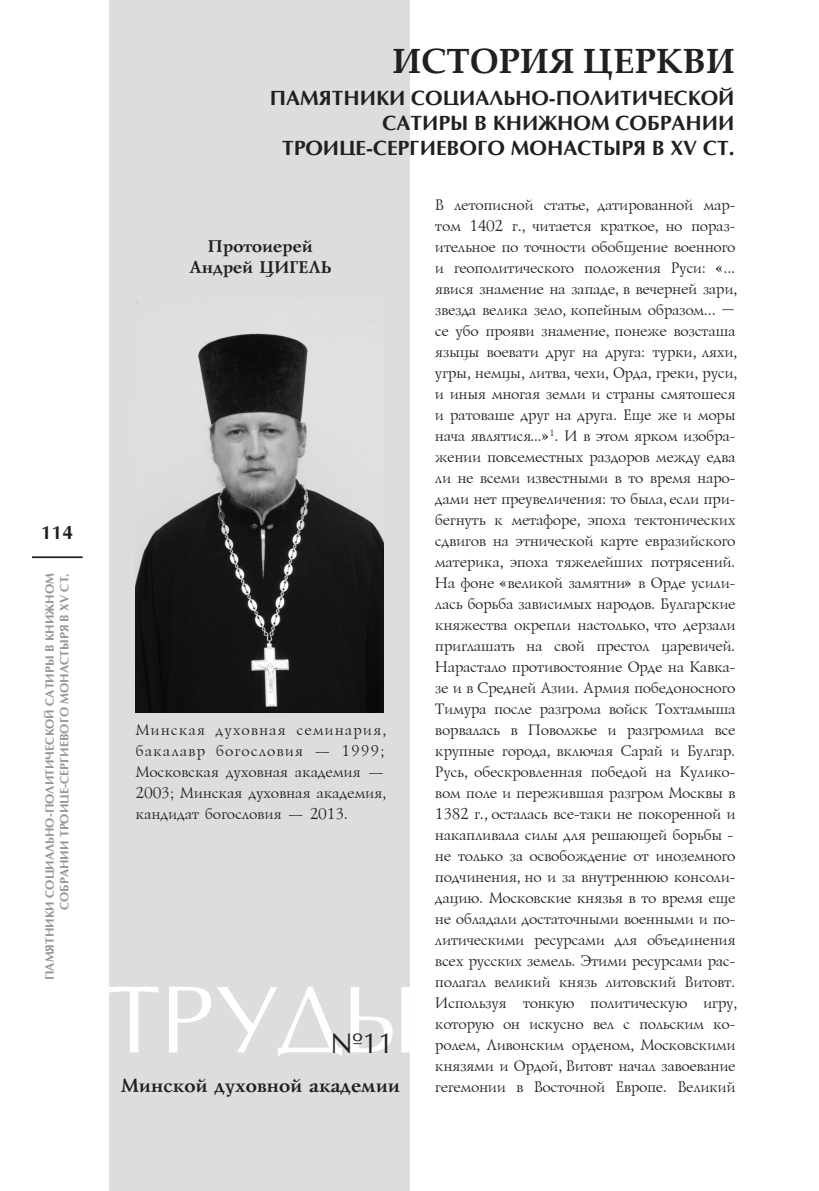
<style>
.page{position:relative;width:819px;height:1191px;background:#fff}
.page>*{position:absolute;margin:0;border:0;box-sizing:border-box;transform-origin:0 0}
.t1{font:96.08px "Optima";color:#fff}
.Оглавление_название{font:700 35px "Palatino Linotype";color:#231f20}
.t2{font:28.53px "Optima";color:#231f20}
.t3{font:700 21px/25.2px "Optima";color:#231f20;text-align:right}
.t4{font:700 19.25px "Lazurski";color:#231f20}
.t5{font:700 19.25px "Optima";color:#231f20}
.t6{font:700 17.5px/21px "Lazurski";color:#231f20;text-align:center}
.Основной{font:15.75px/21px "Lazurski";color:#231f20}
.t7{font:700 12.25px/14.7px "Optima";color:#939598;text-align:right}
</style>
<div class="page">
<hr style="left:32px;top:556px;width:51px;height:2px;background:#231f20">
<div style="left:109px;top:0;width:300px;height:1191px;background:#dcdddf"></div>
<img style="left:135px;top:302px;width:248px;height:410px">
<p class="t5" style="left:41px;top:522px;width:34px">114</p>
<p class="t7" style="left:43px;top:980px;width:408px;rotate:-90deg">ПАМЯТНИКИ СОЦИАЛЬНО-ПОЛИТИЧЕСКОЙ САТИРЫ В КНИЖНОМ<br>СОБРАНИИ ТРОИЦЕ-СЕРГИЕВОГО МОНАСТЫРЯ В XV СТ.</p>
<p class="Оглавление_название" style="left:392px;top:36px;width:344px">ИСТОРИЯ ЦЕРКВИ</p>
<h3 class="t3" style="left:270px;top:86px;width:466px">ПАМЯТНИКИ СОЦИАЛЬНО-ПОЛИТИЧЕСКОЙ<br>САТИРЫ В КНИЖНОМ СОБРАНИИ<br>ТРОИЦЕ-СЕРГИЕВОГО МОНАСТЫРЯ В XV СТ.</h3>
<p class="t6" style="left:188px;top:236px;width:143px">Протоиерей<br>Андрей ЦИГЕЛЬ</p>
<p class="Основной" style="left:135px;top:720px;width:252px">Минская духовная семинария, бакалавр богословия — 1999;<br>Московская духовная академия —<br>2003; Минская духовная академия, кандидат богословия — 2013.</p>
<h1 class="t1" style="left:107px;top:970px;width:313px">ТРУДЫ</h1>
<h3 class="t2" style="left:330px;top:1029px;width:65px">N№11</h3>
<p class="t4" style="left:120px;top:1075px;width:280px">Минской духовной академии</p>
<p class="Основной" style="left:434px;top:195px;width:304px">В летописной статье, датированной мар&shy;том 1402 г., читается краткое, но пораз&shy;ительное по точности обобщение военного и геополитического положения Руси: «... явися знамение на западе, в вечерней зари, звезда велика зело, копейным образом... – се убо прояви знамение, понеже возсташа языцы воевати друг на друга: турки, ляхи, угры, немцы, литва, чехи, Орда, греки, руси, и иныя многая земли и страны смятошеся и ратоваше друг на друга. Еще же и моры нача являтися…»<sup>1</sup>. И в этом ярком изобра&shy;жении повсеместных раздоров между едва ли не всеми известными в то время наро&shy;дами нет преувеличения: то была, если при&shy;бегнуть к метафоре, эпоха тектонических сдвигов на этнической карте евразийского материка, эпоха тяжелейших потрясений.<br>На фоне «великой замятни» в Орде усили&shy;лась борьба зависимых народов. Булгарские княжества окрепли настолько, что дерзали приглашать на свой престол царевичей.<br>Нарастало противостояние Орде на Кавка&shy;зе и в Средней Азии. Армия победоносного Тимура после разгрома войск Тохтамыша ворвалась в Поволжье и разгромила все крупные города, включая Сарай и Булгар.<br>Русь, обескровленная победой на Кулико&shy;вом поле и пережившая разгром Москвы в 1382 г., осталась все-таки не покоренной и накапливала силы для решающей борьбы ‑ не только за освобождение от иноземного подчинения, но и за внутреннюю консоли&shy;дацию. Московские князья в то время еще не обладали достаточными военными и по&shy;литическими ресурсами для объединения всех русских земель. Этими ресурсами рас&shy;полагал великий князь литовский Витовт.<br>Используя тонкую политическую игру, которую он искусно вел с польским ко&shy;ролем, Ливонским орденом, Московскими князями и Ордой, Витовт начал завоевание гегемонии в Восточной Европе. Великий</p>
</div>
